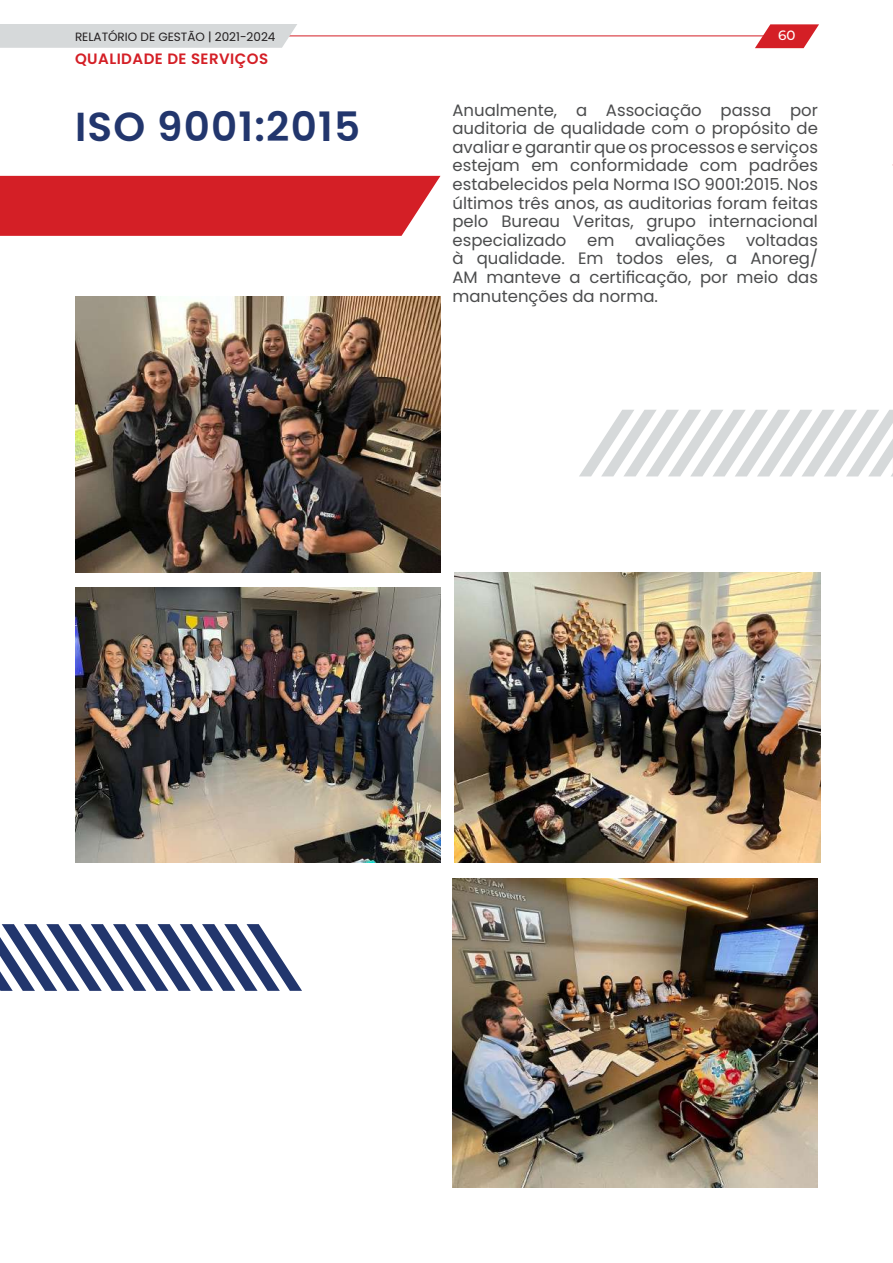
<style>
.page{position:relative;width:893px;height:1263px;background:#fff}
.page>*{position:absolute;margin:0;border:0;box-sizing:border-box;transform-origin:0 0}
.t1{font:600 40.5px "Poppins";letter-spacing:.03em;color:#22366d}
.t2{font:16.5px/18.6px "Poppins";color:#4b4c4d;text-align:justify}
.t3{font:600 15px "Poppins";letter-spacing:.03em;color:#d41f26}
.t4{font:500 13.5px "Montserrat";color:#fff}
.t5{font:12px "Poppins";color:#231f20}
</style>
<div class="page">
<div style="left:0;top:176px;width:440px;height:60px;background:#d41f26"></div>
<img style="left:75px;top:297px;width:365px;height:275px">
<img style="left:75px;top:587px;width:365px;height:275px">
<img style="left:455px;top:572px;width:365px;height:290px">
<img style="left:452px;top:879px;width:366px;height:309px">
<svg style="left:0;top:924px;width:302px;height:67px"></svg>
<svg style="left:579px;top:410px;width:314px;height:66px"></svg>
<hr style="left:278px;top:36px;width:497px;height:1px;background:#d41f26">
<div style="left:0;top:24px;width:297px;height:24px;background:#d6d9da"></div>
<svg style="left:755px;top:24px;width:64px;height:24px"></svg>
<p class="t5" style="left:75px;top:30px;width:202px">RELATÓRIO DE GESTÃO | 2021-2024</p>
<p class="t4" style="left:778px;top:26px;width:19px">60</p>
<p class="t3" style="left:75px;top:50px;width:195px">QUALIDADE DE SERVIÇOS</p>
<h1 class="t1" style="left:75px;top:103px;width:287px">ISO 9001:2015</h1>
<p class="t2" style="left:452px;top:101px;width:367px">Anualmente, a Associação passa por auditoria de qualidade com o propósito de avaliar e garantir que os processos e serviços estejam em conformidade com padrões estabelecidos pela Norma ISO 9001:2015. Nos últimos três anos, as auditorias foram feitas pelo Bureau Veritas, grupo internacional especializado</p>
<p class="t2" style="left:587px;top:231px;width:29px">em</p>
<p class="t2" style="left:635px;top:231px;width:92px">avaliações</p>
<p class="t2" style="left:452px;top:231px;width:367px;text-indent:294px">voltadas à qualidade. Em todos eles, a Anoreg/ AM manteve a certificação, por meio das manutenções da norma.</p>
</div>
